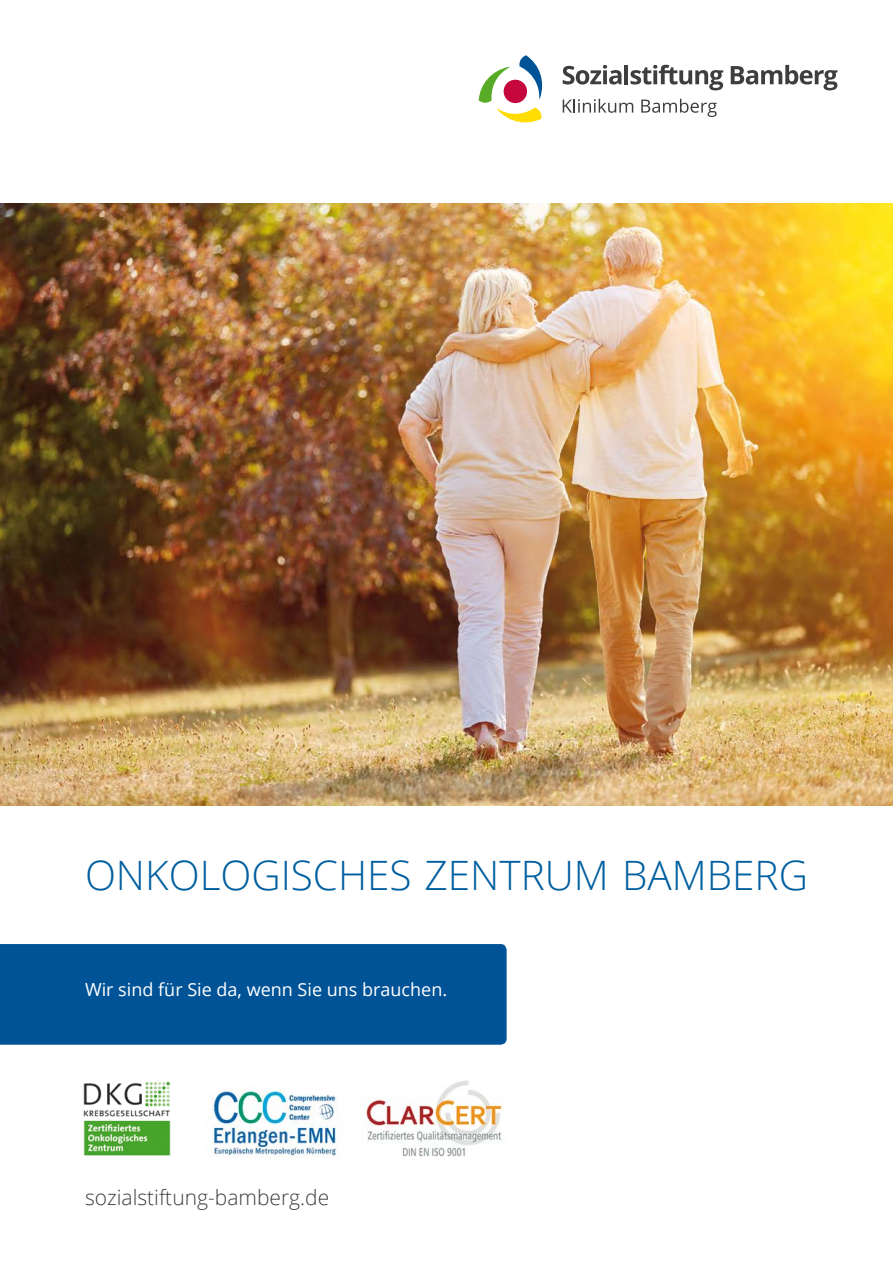
<style>
.page{position:relative;width:893px;height:1263px;background:#fff}
.page>*{position:absolute;margin:0;border:0;box-sizing:border-box;transform-origin:0 0}
.t1{font:300 40.5px "Open Sans";color:#005f9f}
.t2{font:300 21px "Open Sans";color:#3e3d40}
.t3{font:18px "Open Sans";color:#fff}
</style>
<div class="page">
<div style="left:0;top:944px;width:507px;height:101px;background:#005397"></div>
<svg style="left:479px;top:55px;width:64px;height:67px"></svg>
<div style="left:504px;top:80px;width:23px;height:23px;background:#c5073d;border-radius:50%"></div>
<svg style="left:563px;top:65px;width:58px;height:20px"></svg>
<hr style="left:624px;top:65px;width:4px;height:19px;background:#3e3d40">
<svg style="left:631px;top:65px;width:92px;height:25px"></svg>
<svg style="left:731px;top:65px;width:107px;height:25px"></svg>
<svg style="left:563px;top:99px;width:70px;height:14px"></svg>
<svg style="left:641px;top:99px;width:76px;height:18px"></svg>
<img style="left:0;top:203px;width:893px;height:602px">
<img style="left:205px;top:1089px;width:133px;height:68px">
<img style="left:366px;top:1080px;width:137px;height:77px">
<img style="left:83px;top:1081px;width:88px;height:75px">
<h1 class="t1" style="left:85px;top:847px;width:724px">ONKOLOGISCHES ZENTRUM BAMBERG</h1>
<p class="t3" style="left:85px;top:977px;width:364px">Wir sind für Sie da, wenn Sie uns brauchen.</p>
<p class="t2" style="left:85px;top:1182px;width:246px">sozialstiftung-bamberg.de</p>
</div>
